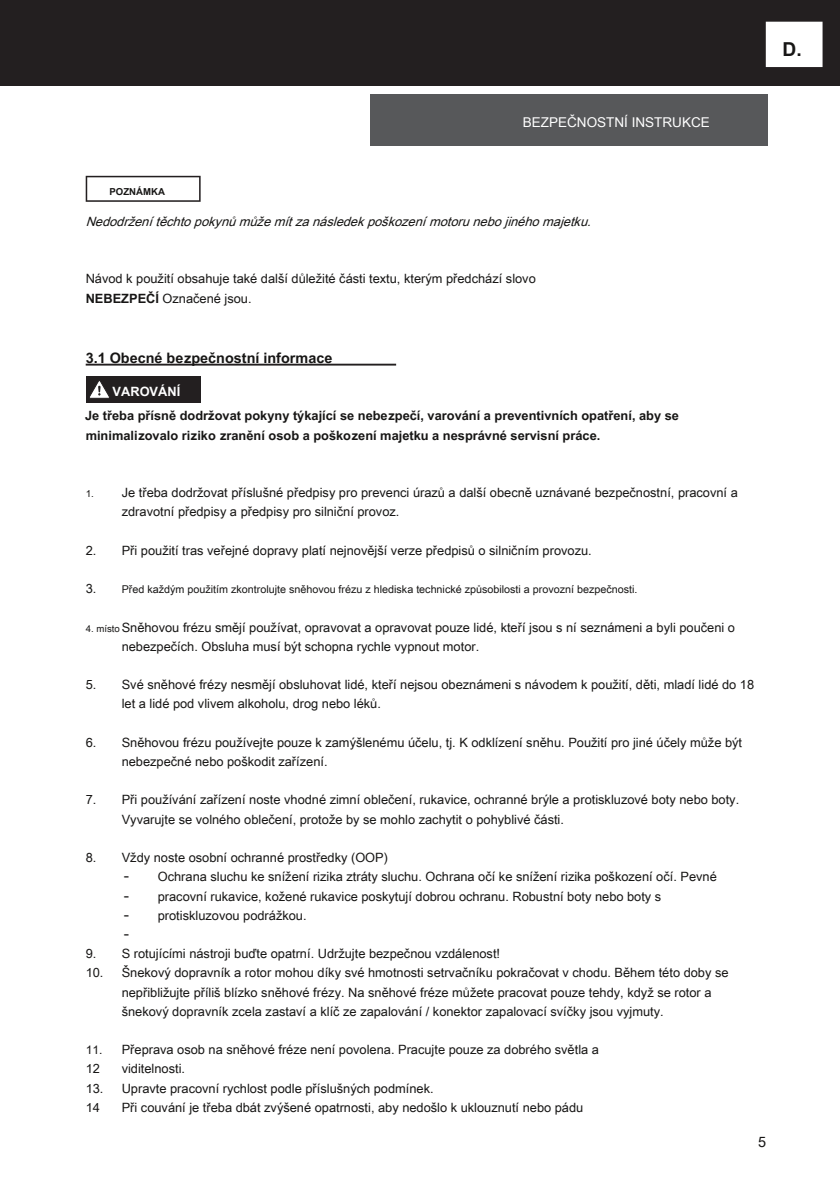
<style>
.page{position:relative;width:840px;height:1191px;background:#fff}
.page>*{position:absolute;margin:0;border:0;box-sizing:border-box;transform-origin:0 0}
.t1{font:700 19.2px "Arial Unicode MS";color:#171615}
.t2{font:16px/19.2px "Arial Unicode MS";color:#171615;text-align:justify}
.t3{font:700 14.4px "Arial Unicode MS";color:#171615}
.t4{font:14.4px "Arial Unicode MS";color:#171615}
.t5{font:13.4px "Arial Unicode MS";color:#fff}
.t6{font:12.8px/19.2px "Arial Unicode MS";color:#171615}
.t7{font:700 12.8px/19.2px "Arial Unicode MS";color:#171615}
.t8{font:italic 12.8px "Arial Unicode MS";color:#171615}
.t9{font:700 12.8px "Arial Unicode MS";color:#fff}
.t10{font:12.2px "Arial Unicode MS";color:#171615}
.t11{font:10.8px "Arial Unicode MS";color:#171615}
.t12{font:700 9.6px "Arial Unicode MS";color:#171615}
.t13{font:9.6px "Arial Unicode MS";color:#171615}
.s1{font-weight:700}
.s2{font-size:10px}
</style>
<div class="page">
<div style="left:0;top:0;width:839px;height:86px;background:#231f20"></div>
<hr style="left:86px;top:364px;width:310px;height:1px;background:#231f20">
<svg style="left:86px;top:176px;width:114px;height:26px"></svg>
<div style="left:86px;top:376px;width:114px;height:26px;background:#231f20"></div>
<svg style="left:89px;top:381px;width:20px;height:17px"></svg>
<div style="left:370px;top:94px;width:397px;height:51px;background:#57585a"></div>
<div style="left:766px;top:23px;width:55px;height:43px;background:#fff"></div>
<div style="left:765px;top:22px;width:57px;height:45px;border:2px solid #fff"></div>
<p class="t5" style="left:522px;top:113px;width:188px">BEZPEČNOSTNÍ INSTRUKCE</p>
<h1 class="t1" style="left:782px;top:35px;width:21px">D.</h1>
<p class="t12" style="left:109px;top:185px;width:57px">POZNÁMKA</p>
<p class="t8" style="left:86px;top:212px;width:511px">Nedodrženítěchtopokynůmůžemítzanásledekpoškozenímotorunebojinéhomajetku.</p>
<p class="t6" style="left:86px;top:269px;width:451px">Návod k použití obsahuje také další důležité části textu, kterým předchází slovo<br><span class="s1">NEBEZPEČÍ</span> Označené jsou.</p>
<p class="t3" style="left:86px;top:347px;width:248px">3.1 Obecné bezpečnostní informace</p>
<p class="t9" style="left:112px;top:382px;width:69px">VAROVÁNÍ</p>
<p class="t7" style="left:85px;top:405px;width:595px">Je třeba přísně dodržovat pokyny týkající se nebezpečí, varování a preventivních opatření, aby se minimalizovalo riziko zranění osob a poškození majetku a nesprávné servisní práce.</p>
<p class="t6" style="left:122px;top:482px;width:617px;text-indent:-36px"><span class="s2">1.</span> Je třeba dodržovat příslušné předpisy pro prevenci úrazů a další obecně uznávané bezpečnostní, pracovní a zdravotní předpisy a předpisy pro silniční provoz.</p>
<p class="t6" style="left:122px;top:540px;width:471px">Při použití tras veřejné dopravy platí nejnovější verze předpisů o silničním provozu.</p>
<p class="t11" style="left:122px;top:581px;width:517px">Před každým použitím zkontrolujte sněhovou frézu z hlediska technické způsobilosti a provozní bezpečnosti.</p>
<p class="t6" style="left:122px;top:617px;width:614px">Sněhovou frézu smějí používat, opravovat a opravovat pouze lidé, kteří jsou s ní seznámeni a byli poučeni o nebezpečích. Obsluha musí být schopna rychle vypnout motor.</p>
<p class="t6" style="left:122px;top:674px;width:633px">Své sněhové frézy nesmějí obsluhovat lidé, kteří nejsou obeznámeni s návodem k použití, děti, mladí lidé do 18 let a lidé pod vlivem alkoholu, drog nebo léků.</p>
<p class="t6" style="left:122px;top:732px;width:621px">Sněhovou frézu používejte pouze k zamýšlenému účelu, tj. K odklízení sněhu. Použití pro jiné účely může být nebezpečné nebo poškodit zařízení.</p>
<p class="t6" style="left:122px;top:789px;width:618px">Při používání zařízení noste vhodné zimní oblečení, rukavice, ochranné brýle a protiskluzové boty nebo boty.<br>Vyvarujte se volného oblečení, protože by se mohlo zachytit o pohyblivé části.</p>
<p class="t6" style="left:158px;top:847px;width:560px;text-indent:-36px">Vždy noste osobní ochranné prostředky (OOP)<br>Ochrana sluchu ke snížení rizika ztráty sluchu. Ochrana očí ke snížení rizika poškození očí. Pevné pracovní rukavice, kožené rukavice poskytují dobrou ochranu. Robustní boty nebo boty s protiskluzovou podrážkou.</p>
<p class="t6" style="left:122px;top:943px;width:608px">S rotujícími nástroji buďte opatrní. Udržujte bezpečnou vzdálenost!<br>Šnekový dopravník a rotor mohou díky své hmotnosti setrvačníku pokračovat v chodu. Během této doby se nepřibližujte příliš blízko sněhové frézy. Na sněhové fréze můžete pracovat pouze tehdy, když se rotor a šnekový dopravník zcela zastaví a klíč ze zapalování / konektor zapalovací svíčky jsou vyjmuty.</p>
<p class="t6" style="left:122px;top:1039px;width:478px">Přeprava osob na sněhové fréze není povolena. Pracujte pouze za dobrého světla a viditelnosti.<br>Upravte pracovní rychlost podle příslušných podmínek.<br>Při couvání je třeba dbát zvýšené opatrnosti, aby nedošlo k uklouznutí nebo pádu</p>
<p class="t6" style="left:86px;top:540px;width:12px">2.</p>
<p class="t6" style="left:86px;top:578px;width:12px">3.</p>
<p class="t13" style="left:86px;top:621px;width:36px">4. místo</p>
<p class="t6" style="left:86px;top:674px;width:12px">5.</p>
<p class="t6" style="left:86px;top:732px;width:12px">6.</p>
<p class="t6" style="left:86px;top:789px;width:12px">7.</p>
<p class="t6" style="left:86px;top:847px;width:12px">8.</p>
<p class="t2" style="left:124px;top:865px;width:7px">- - - -</p>
<p class="t6" style="left:86px;top:943px;width:12px">9.</p>
<p class="t6" style="left:86px;top:962px;width:19px">10.</p>
<p class="t10" style="left:86px;top:1041px;width:18px">11.</p>
<p class="t6" style="left:86px;top:1058px;width:19px">12<br>13.<br>14</p>
<p class="t4" style="left:757px;top:1132px;width:10px">5</p>
</div>
